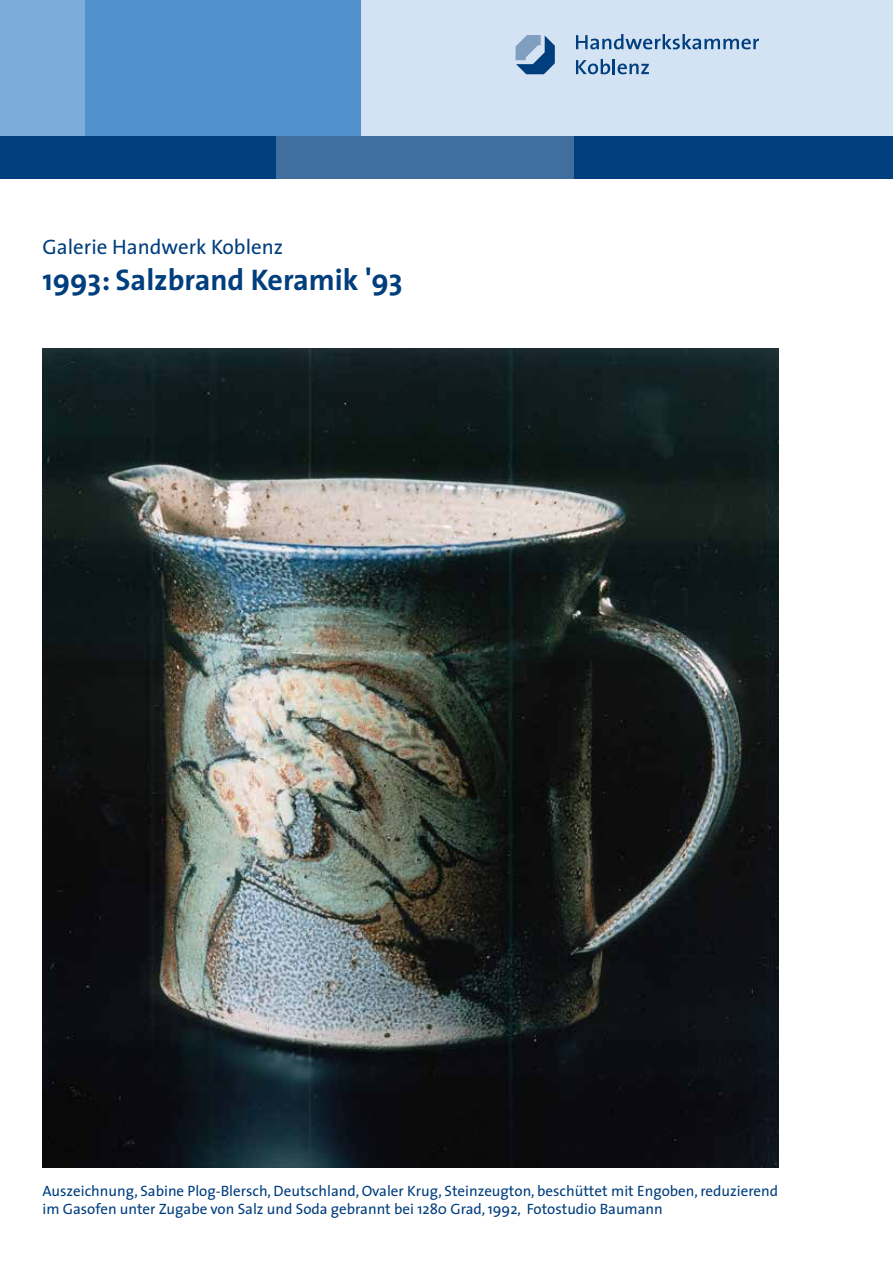
<style>
.page{position:relative;width:893px;height:1263px;background:#fff}
.page>*{position:absolute;margin:0;border:0;box-sizing:border-box;transform-origin:0 0}
.t1{font:700 30px "The Sans";color:#003e7e}
.t2{font:21px "The Sans";color:#003e7e}
.t3{font:15px/18px "The Sans";color:#003e7e}
</style>
<div class="page">
<div style="left:0;top:0;width:85px;height:136px;background:#7cacda"></div>
<div style="left:85px;top:0;width:340px;height:136px;background:#5091cd"></div>
<div style="left:574px;top:136px;width:319px;height:43px;background:#003e7e"></div>
<div style="left:0;top:136px;width:276px;height:43px;background:#003e7e"></div>
<div style="left:276px;top:136px;width:298px;height:43px;background:#406e9e"></div>
<div style="left:361px;top:0;width:532px;height:136px;background:#d3e3f3"></div>
<svg style="left:576px;top:34px;width:183px;height:15px"></svg>
<svg style="left:576px;top:59px;width:73px;height:15px"></svg>
<svg style="left:516px;top:35px;width:39px;height:39px"></svg>
<img style="left:43px;top:349px;width:735px;height:818px">
<h2 class="t2" style="left:43px;top:233px;width:242px">Galerie Handwerk Koblenz</h2>
<h1 class="t1" style="left:43px;top:261px;width:362px">1993: Salzbrand Keramik '93</h1>
<p class="t3" style="left:43px;top:1182px;width:737px">Auszeichnung, Sabine Plog-Blersch, Deutschland, Ovaler Krug, Steinzeugton, beschüttet mit Engoben, reduzierend im Gasofen unter Zugabe von Salz und Soda gebrannt bei 1280 Grad, 1992, Fotostudio Baumann</p>
</div>
